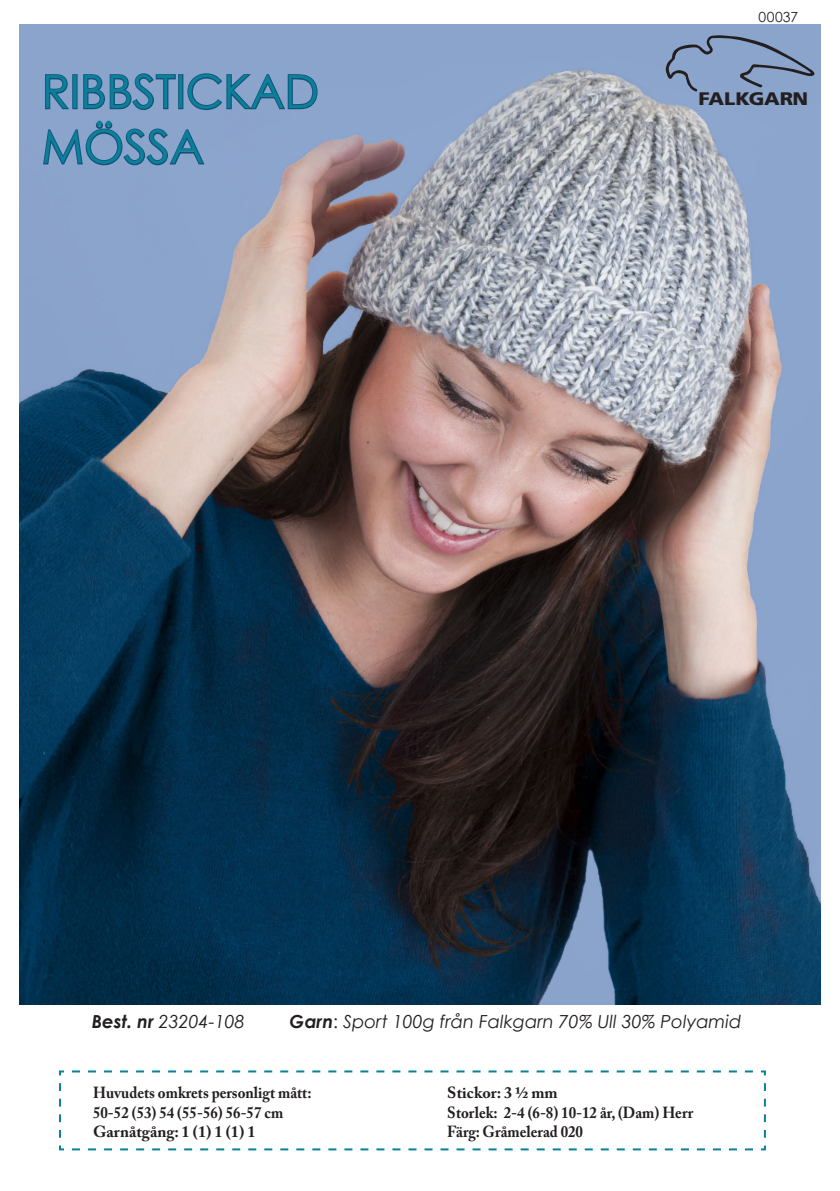
<style>
.page{position:relative;width:840px;height:1191px;background:#fff}
.page>*{position:absolute;margin:0;border:0;box-sizing:border-box;transform-origin:0 0}
.t1{font:46px "Century Gothic";color:#0b7f9b}
.t2{font:900 18.2px "Frutiger";letter-spacing:-.02em;color:#231f20;scale:1.11 1}
.t3{font:italic 18px "Century Gothic";color:#231f20}
.t4{font:700 16px "Adobe Caslon Pro";color:#231f20;scale:.93 1}
.t5{font:700 16px "Adobe Caslon Pro";color:#231f20}
.t6{font:14px "Century Gothic";letter-spacing:.02em;color:#231f20}
.s1{font-weight:700}
.s2{font-style:normal}
</style>
<div class="page">
<img style="left:19px;top:24px;width:801px;height:981px">
<svg style="left:665px;top:35px;width:149px;height:57px;background:#7f95b9"></svg>
<svg style="left:44px;top:73px;width:27px;height:37px"></svg>
<div style="left:72px;top:74px;width:5px;height:35px;border:2px solid #105475"></div>
<svg style="left:82px;top:72px;width:95px;height:39px;background:#6289af"></svg>
<div style="left:178px;top:74px;width:5px;height:35px;border:2px solid #105475"></div>
<svg style="left:186px;top:72px;width:132px;height:39px;background:#6a8eb4"></svg>
<svg style="left:42px;top:120px;width:164px;height:46px;background:#6d90b7"></svg>
<svg style="left:59px;top:1070px;width:707px;height:81px"></svg>
<p class="t1" style="left:42px;top:64px;width:278px">RIBBSTICKAD</p>
<p class="t1" style="left:42px;top:119px;width:164px">MÖSSA</p>
<p class="t6" style="left:758px;top:8px;width:41px">00037</p>
<p class="t2" style="left:698px;top:87px;width:100px">FALKGARN</p>
<p class="t3" style="left:92px;top:1010px;width:154px"><span class="s1">Best. nr</span> 23204-108</p>
<p class="t3" style="left:289px;top:1010px;width:453px"><span class="s1">Garn</span><span class="s2">:</span> Sport 100g från Falkgarn 70% Ull 30% Polyamid</p>
<p class="t4" style="left:93px;top:1083px;width:236px">Huvudets omkrets personligt mått:</p>
<p class="t4" style="left:93px;top:1102px;width:206px">50-52 (53) 54 (55-56) 56-57 cm</p>
<p class="t5" style="left:93px;top:1121px;width:164px">Garnåtgång: 1 (1) 1 (1) 1</p>
<p class="t5" style="left:447px;top:1083px;width:112px">Stickor: 3 ½ mm</p>
<p class="t4" style="left:447px;top:1102px;width:266px">Storlek: 2-4 (6-8) 10-12 år, (Dam) Herr</p>
<p class="t4" style="left:447px;top:1121px;width:147px">Färg: Gråmelerad 020</p>
</div>
